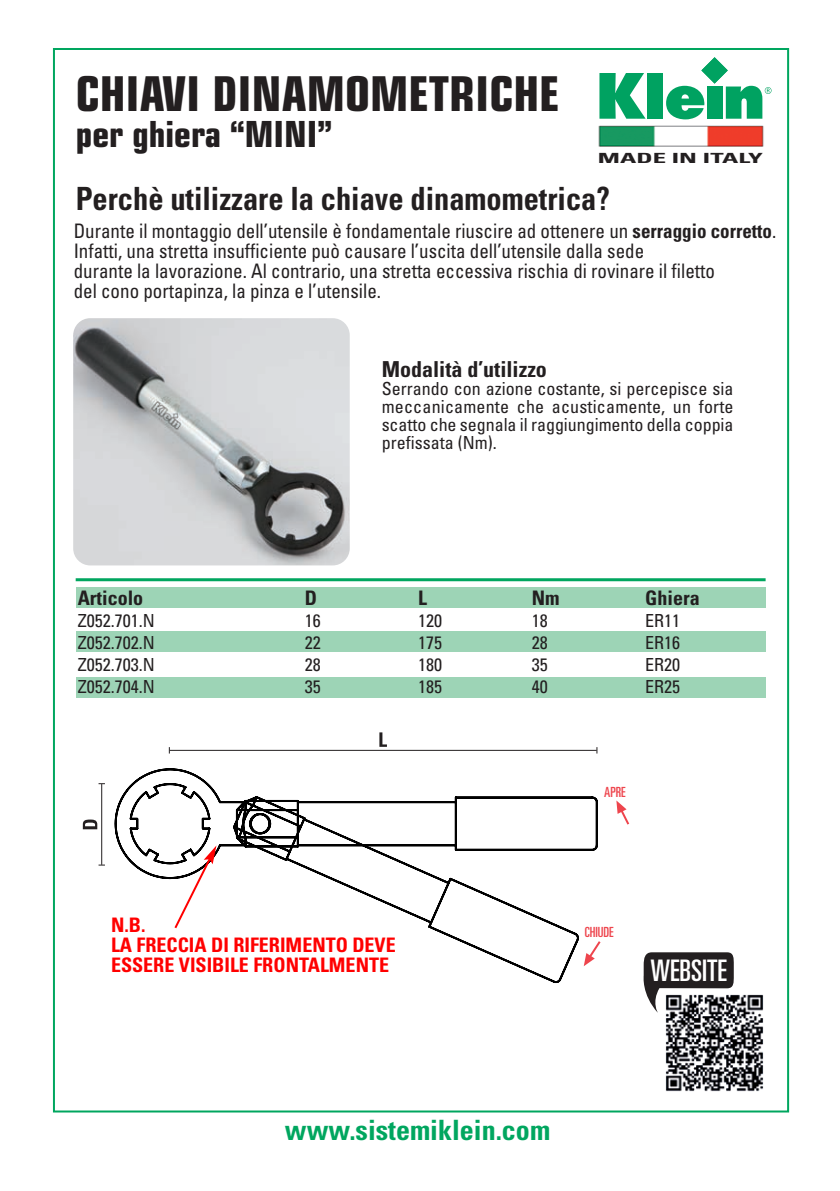
<style>
.page{position:relative;width:840px;height:1191px;background:#fff}
.page>*{position:absolute;margin:0;border:0;box-sizing:border-box;transform-origin:0 0}
.t1{font:700 condensed 48px "Eurostile";color:#231f20}
.t2{font:700 condensed 36px "Eurostile";color:#231f20}
.t3{font:700 condensed 32px "Univers";color:#231f20;scale:.95 1}
.t4{font:ultra-condensed 29.6px "Univers";color:#fff}
.t5{font:700 condensed 28px "Univers";color:#00a65f}
.t6{font:700 condensed 22px "Univers";color:#231f20}
.t7{font:condensed 20px/20px "Univers";color:#231f20;scale:.95 1}
.t8{font:700 condensed 20px/20px "Univers";color:#f00}
.t9{font:700 condensed 20px "Univers";color:#231f20}
.t10{font:condensed 18px/18px "Univers";color:#231f20;text-align:justify}
.t11{font:700 condensed 14px "Univers";color:#231f20;scale:1.9 1}
.t12{font:ultra-condensed 14px "Univers";color:#ee454d}
.s1{font-weight:700}
</style>
<div class="page">
<hr style="left:170px;top:750px;width:426px;height:1px;background:#231f20">
<svg style="left:379px;top:732px;width:8px;height:15px"></svg>
<hr style="left:101px;top:784px;width:1px;height:80px;background:#231f20">
<svg style="left:83px;top:819px;width:14px;height:10px"></svg>
<svg style="left:114px;top:768px;width:484px;height:112px"></svg>
<svg style="left:231px;top:794px;width:348px;height:189px"></svg>
<svg style="left:616px;top:800px;width:13px;height:25px"></svg>
<svg style="left:583px;top:941px;width:18px;height:25px"></svg>
<svg style="left:172px;top:845px;width:44px;height:84px"></svg>
<svg style="left:599px;top:73px;width:46px;height:46px"></svg>
<div style="left:647px;top:73px;width:16px;height:46px;background:#00a261"></div>
<svg style="left:666px;top:57px;width:105px;height:62px"></svg>
<img style="left:73px;top:318px;width:276px;height:247px;border-radius:17px">
<img style="left:598px;top:125px;width:166px;height:22px">
<img style="left:665px;top:994px;width:98px;height:98px">
<svg style="left:643px;top:952px;width:90px;height:61px"></svg>
<div style="left:76px;top:587px;width:689px;height:21px;background:#9dd4b6"></div>
<div style="left:76px;top:631px;width:689px;height:21px;background:#9dd4b6"></div>
<div style="left:76px;top:677px;width:689px;height:21px;background:#9dd4b6"></div>
<hr style="left:76px;top:578px;width:689px;height:3px;background:#00a65f">
<h1 class="t1" style="left:76px;top:76px;width:485px">CHIAVI DINAMOMETRICHE</h1>
<h2 class="t2" style="left:76px;top:121px;width:258px">per ghiera “MINI”</h2>
<p class="t11" style="left:597px;top:153px;width:88px">MADE IN ITALY</p>
<h3 class="t3" style="left:76px;top:186px;width:563px">Perchè utilizzare la chiave dinamometrica?</h3>
<p class="t7" style="left:74px;top:222px;width:740px">Durante il montaggio dell’utensile è fondamentale riuscire ad ottenere un <span class="s1">serraggio corretto</span>.<br>Infatti, una stretta insufficiente può causare l’uscita dell’utensile dalla sede<br>durante la lavorazione. Al contrario, una stretta eccessiva rischia di rovinare il filetto<br>del cono portapinza, la pinza e l’utensile.</p>
<p class="t6" style="left:381px;top:361px;width:167px">Modalità d’utilizzo</p>
<p class="t10" style="left:381px;top:381px;width:353px">Serrando con azione costante, si percepisce sia meccanicamente che acusticamente, un forte scatto che segnala il raggiungimento della coppia prefissata (Nm).</p>
<p class="t9" style="left:78px;top:590px;width:67px">Articolo</p>
<p class="t9" style="left:304px;top:590px;width:14px">D</p>
<p class="t9" style="left:418px;top:590px;width:10px">L</p>
<p class="t9" style="left:531px;top:590px;width:29px">Nm</p>
<p class="t9" style="left:645px;top:590px;width:56px">Ghiera</p>
<p class="t10" style="left:78px;top:613px;width:78px">Z052.701.N</p>
<p class="t10" style="left:304px;top:613px;width:17px">16</p>
<p class="t10" style="left:418px;top:613px;width:25px">120</p>
<p class="t10" style="left:531px;top:613px;width:17px">18</p>
<p class="t10" style="left:645px;top:613px;width:36px">ER11</p>
<p class="t10" style="left:78px;top:635px;width:78px">Z052.702.N</p>
<p class="t10" style="left:304px;top:635px;width:17px">22</p>
<p class="t10" style="left:418px;top:635px;width:25px">175</p>
<p class="t10" style="left:531px;top:635px;width:17px">28</p>
<p class="t10" style="left:645px;top:635px;width:36px">ER16</p>
<p class="t10" style="left:78px;top:657px;width:78px">Z052.703.N</p>
<p class="t10" style="left:304px;top:657px;width:17px">28</p>
<p class="t10" style="left:418px;top:657px;width:25px">180</p>
<p class="t10" style="left:531px;top:657px;width:17px">35</p>
<p class="t10" style="left:645px;top:657px;width:36px">ER20</p>
<p class="t10" style="left:78px;top:679px;width:78px">Z052.704.N</p>
<p class="t10" style="left:304px;top:679px;width:17px">35</p>
<p class="t10" style="left:418px;top:679px;width:25px">185</p>
<p class="t10" style="left:531px;top:679px;width:17px">40</p>
<p class="t10" style="left:645px;top:679px;width:36px">ER25</p>
<p class="t8" style="left:111px;top:917px;width:286px">N.B.<br>LA FRECCIA DI RIFERIMENTO DEVE<br>ESSERE VISIBILE FRONTALMENTE</p>
<p class="t12" style="left:603px;top:786px;width:23px">APRE</p>
<p class="t12" style="left:584px;top:926px;width:30px">CHIUDE</p>
<h3 class="t4" style="left:650px;top:960px;width:78px">WEBSITE</h3>
<h3 class="t5" style="left:285px;top:1119px;width:266px">www.sistemiklein.com</h3>
</div>
